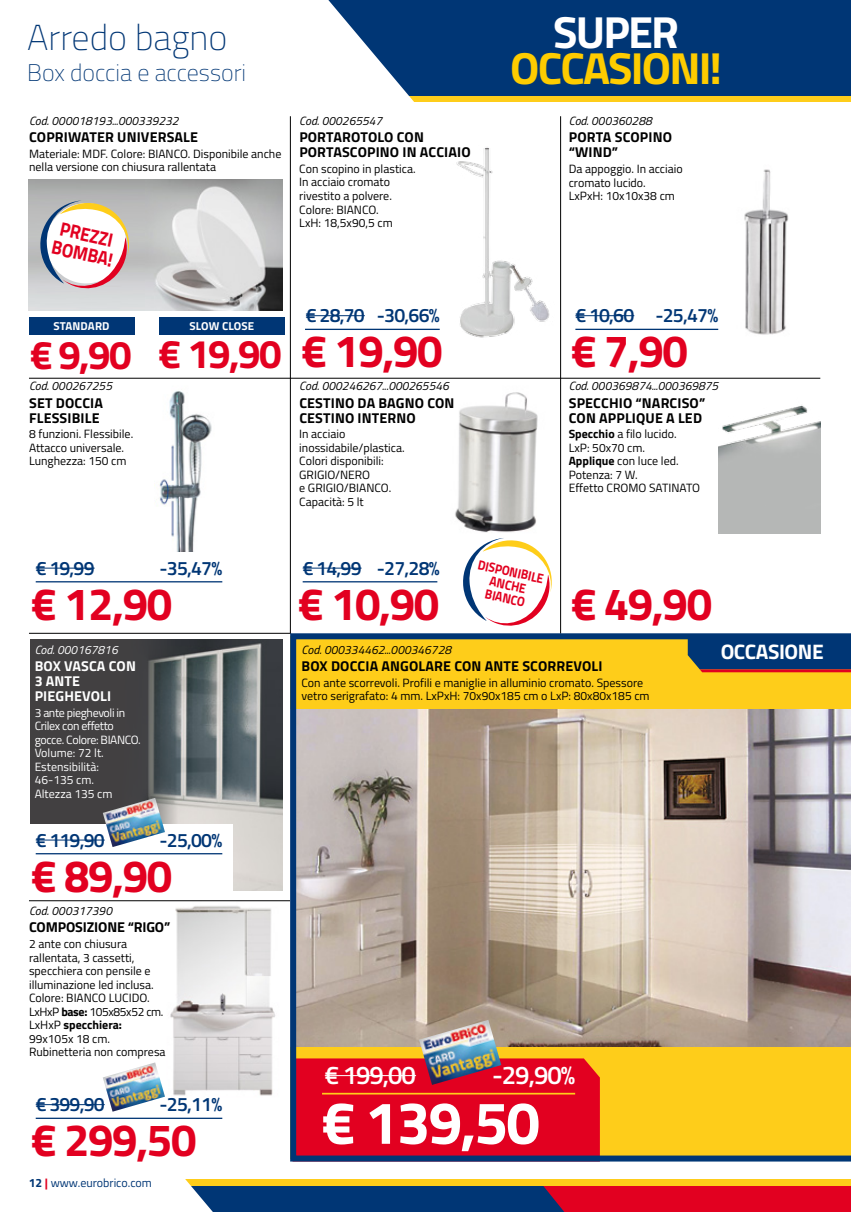
<style>
.page{position:relative;width:851px;height:1212px;background:#fff}
.page>*{position:absolute;margin:0;border:0;box-sizing:border-box;transform-origin:0 0}
.t1{font:700 60px "Titillium";color:#fff}
.t2{font:700 45.45px "Titillium";letter-spacing:-.03em;color:#e20020}
.t3{font:700 45px "Titillium";letter-spacing:-.04em;color:#fecc00}
.t4{font:700 45px "Titillium";letter-spacing:-.04em;color:#fff}
.t5{font:700 40.2px "Titillium";color:#e20020}
.t6{font:100 36px "Titillium";color:#003675}
.t7{font:600 25.65px "Titillium";letter-spacing:-.04em;color:#fff}
.t8{font:100 24px "Titillium";color:#003675}
.t9{font:700 21px "Titillium";letter-spacing:-.02em;color:#fff}
.t10{font:600 19.5px "Titillium";letter-spacing:-.04em;color:#003675}
.t11{font:700 19.5px/19.5px "Titillium";color:#e20020;scale:.9 1}
.t12{font:700 14.25px/15px "Titillium";letter-spacing:.01em;color:#000}
.t13{font:700 14.25px/15px "Titillium";letter-spacing:.01em;color:#fff}
.t14{font:700 14.25px "Titillium";letter-spacing:-.01em;color:#000}
.t15{font:700 13.5px/13.5px "Titillium";color:#e20020;text-align:center;scale:.9 1}
.t16{font:12px/13.5px "Titillium";color:#000}
.t17{font:italic 12px "Titillium";color:#000}
.t18{font:12px/13.5px "Titillium";letter-spacing:-.03em;color:#fff}
.t19{font:12px "Titillium";color:#003675}
.t20{font:italic 12px "Titillium";color:#fff}
.t21{font:700 11.4px "Titillium";letter-spacing:.01em;color:#fff}
.s1{font-weight:700}
.s2{font-weight:700;color:#e20020}
</style>
<div class="page">
<img style="left:408px;top:138px;width:169px;height:202px">
<img style="left:116px;top:901px;width:171px;height:195px">
<div style="left:30px;top:639px;width:252px;height:252px;background:#424041"></div>
<img style="left:148px;top:639px;width:134px;height:252px">
<div style="left:22px;top:824px;width:211px;height:73px;background:#fff"></div>
<img style="left:433px;top:377px;width:118px;height:156px">
<img style="left:154px;top:377px;width:64px;height:174px">
<div style="left:0;top:0;width:850px;height:99px;background:#003675"></div>
<div style="left:0;top:96px;width:850px;height:5px;background:#fecd1a"></div>
<svg style="left:0;top:0;width:416px;height:102px;background:#e4e9f0"></svg>
<div style="left:142px;top:1186px;width:708px;height:26px;background:#003675"></div>
<div style="left:543px;top:1186px;width:307px;height:26px;background:#e20020"></div>
<div style="left:142px;top:1180px;width:708px;height:6px;background:#fecd1a"></div>
<svg style="left:142px;top:1179px;width:71px;height:33px"></svg>
<hr style="left:29px;top:633px;width:262px;height:1px;background:#000">
<hr style="left:29px;top:378px;width:791px;height:1px;background:#000">
<hr style="left:29px;top:900px;width:262px;height:1px;background:#000">
<hr style="left:560px;top:116px;width:1px;height:518px;background:#000">
<hr style="left:290px;top:116px;width:1px;height:517px;background:#000">
<img style="left:145px;top:180px;width:137px;height:131px">
<img style="left:744px;top:169px;width:45px;height:166px">
<img style="left:718px;top:405px;width:102px;height:128px">
<hr style="left:36px;top:568px;width:59px;height:1px;background:#003675">
<hr style="left:36px;top:581px;width:186px;height:1px;background:#003675">
<hr style="left:36px;top:840px;width:69px;height:1px;background:#003675">
<hr style="left:36px;top:853px;width:186px;height:1px;background:#003675">
<img style="left:103px;top:798px;width:62px;height:49px">
<hr style="left:36px;top:1104px;width:69px;height:1px;background:#003675">
<hr style="left:36px;top:1117px;width:186px;height:2px;background:#003675">
<img style="left:103px;top:1062px;width:62px;height:50px">
<hr style="left:306px;top:315px;width:59px;height:1px;background:#003675">
<hr style="left:305px;top:329px;width:134px;height:1px;background:#003675">
<hr style="left:575px;top:315px;width:59px;height:1px;background:#003675">
<hr style="left:575px;top:329px;width:143px;height:1px;background:#003675">
<hr style="left:302px;top:568px;width:59px;height:1px;background:#003675">
<hr style="left:302px;top:581px;width:135px;height:1px;background:#003675">
<svg style="left:290px;top:633px;width:560px;height:528px;background:#c49e75"></svg>
<div style="left:29px;top:317px;width:105px;height:17px;background:#003675"></div>
<div style="left:159px;top:317px;width:125px;height:17px;background:#003675"></div>
<svg style="left:38px;top:200px;width:95px;height:93px"></svg>
<svg style="left:463px;top:538px;width:89px;height:88px"></svg>
<hr style="left:325px;top:1075px;width:91px;height:1px;background:#fff">
<hr style="left:322px;top:1093px;width:253px;height:1px;background:#fecd1a">
<img style="left:419px;top:1020px;width:82px;height:65px">
<h3 class="t6" style="left:27px;top:12px;width:202px">Arredo bagno</h3>
<h3 class="t8" style="left:27px;top:55px;width:220px">Box doccia e accessori</h3>
<p class="t17" style="left:29px;top:112px;width:151px">Cod. 000018193...000339232</p>
<p class="t12" style="left:29px;top:129px;width:170px">COPRIWATER UNIVERSALE</p>
<p class="t16" style="left:29px;top:146px;width:254px">Materiale: MDF. Colore: BIANCO. Disponibile anche nella versione con chiusura rallentata</p>
<h3 class="t11" style="left:58px;top:217px;width:71px;rotate:12deg">PREZZI<br>BOMBA!</h3>
<p class="t21" style="left:53px;top:317px;width:58px">STANDARD</p>
<p class="t21" style="left:189px;top:317px;width:66px">SLOW CLOSE</p>
<h3 class="t5" style="left:30px;top:323px;width:253px">€ 9,90 € 19,90</h3>
<p class="t17" style="left:29px;top:377px;width:84px">Cod. 000267255</p>
<p class="t12" style="left:29px;top:394px;width:75px">SET DOCCIA<br>FLESSIBILE</p>
<p class="t16" style="left:29px;top:427px;width:106px">8 funzioni. Flessibile.<br>Attacco universale.<br>Lunghezza: 150 cm</p>
<p class="t17" style="left:299px;top:112px;width:84px">Cod. 000265547</p>
<p class="t12" style="left:299px;top:129px;width:173px">PORTAROTOLO CON<br>PORTASCOPINO IN ACCIAIO</p>
<p class="t16" style="left:299px;top:161px;width:118px">Con scopino in plastica.<br>In acciaio cromato rivestito a polvere.<br>Colore: BIANCO.<br>LxH: 18,5x90,5 cm</p>
<h3 class="t10" style="left:306px;top:301px;width:135px">€ 28,70 -30,66%</h3>
<h2 class="t2" style="left:301px;top:317px;width:143px">€ 19,90</h2>
<p class="t17" style="left:299px;top:377px;width:151px">Cod. 000246267...000265546</p>
<p class="t12" style="left:299px;top:394px;width:157px">CESTINO DA BAGNO CON<br>CESTINO INTERNO</p>
<p class="t16" style="left:299px;top:427px;width:107px">In acciaio inossidabile/plastica.<br>Colori disponibili:<br>GRIGIO/NERO<br>e GRIGIO/BIANCO.<br>Capacità: 5 lt</p>
<h3 class="t4" style="left:553px;top:-2px;width:128px">SUPER</h3>
<h3 class="t3" style="left:510px;top:34px;width:213px">OCCASIONI!</h3>
<p class="t17" style="left:568px;top:112px;width:84px">Cod. 000360288</p>
<p class="t12" style="left:568px;top:129px;width:105px">PORTA SCOPINO “WIND”</p>
<p class="t16" style="left:568px;top:161px;width:115px">Da appoggio. In acciaio cromato lucido.<br>LxPxH: 10x10x38 cm</p>
<h3 class="t10" style="left:575px;top:301px;width:144px">€ 10,60 -25,47%</h3>
<h2 class="t2" style="left:571px;top:317px;width:118px">€ 7,90</h2>
<p class="t17" style="left:568px;top:377px;width:151px">Cod. 000369874...000369875</p>
<p class="t12" style="left:568px;top:394px;width:138px">SPECCHIO “NARCISO”<br>CON APPLIQUE A LED</p>
<p class="t16" style="left:568px;top:427px;width:133px"><span class="s1">Specchio</span> a filo lucido.<br>LxP: 50x70 cm.<br><span class="s1">Applique</span> con luce led.<br>Potenza: 7 W.<br>Effetto CROMO SATINATO</p>
<h3 class="t10" style="left:36px;top:553px;width:60px">€ 19,99</h3>
<h3 class="t10" style="left:159px;top:553px;width:64px">-35,47%</h3>
<h2 class="t2" style="left:31px;top:569px;width:143px">€ 12,90</h2>
<p class="t20" style="left:35px;top:641px;width:84px">Cod. 000167816</p>
<p class="t13" style="left:35px;top:658px;width:103px">BOX VASCA CON<br>3 ANTE<br>PIEGHEVOLI</p>
<p class="t18" style="left:35px;top:705px;width:108px">3 ante pieghevoli in<br>Crilex con effetto gocce. Colore: BIANCO.<br>Volume: 72 lt.<br>Estensibilità:<br>46-135 cm.<br>Altezza 135 cm</p>
<h3 class="t10" style="left:36px;top:825px;width:70px">€ 119,90</h3>
<h3 class="t10" style="left:159px;top:825px;width:64px">-25,00%</h3>
<h2 class="t2" style="left:31px;top:841px;width:143px">€ 89,90</h2>
<p class="t17" style="left:29px;top:902px;width:84px">Cod. 000317390</p>
<p class="t14" style="left:29px;top:916px;width:143px">COMPOSIZIONE “RIGO”</p>
<p class="t16" style="left:29px;top:936px;width:138px">2 ante con chiusura rallentata, 3 cassetti, specchiera con pensile e illuminazione led inclusa.<br>Colore: BIANCO LUCIDO.<br>LxHxP <span class="s1">base:</span> 105x85x52 cm.<br>LxHxP <span class="s1">specchiera:<br></span>99x105x 18 cm.<br>Rubinetteria non compresa</p>
<h3 class="t10" style="left:36px;top:1089px;width:70px">€ 399,90</h3>
<h3 class="t10" style="left:159px;top:1089px;width:64px">-25,11%</h3>
<h2 class="t2" style="left:31px;top:1105px;width:167px">€ 299,50</h2>
<p class="t19" style="left:29px;top:1173px;width:125px"><span class="s1">12</span> <span class="s2">|</span> www.eurobrico.com</p>
<p class="t15" style="left:479px;top:557px;width:76px;rotate:12deg">DISPONIBILE<br>ANCHE<br>BIANCO</p>
<h3 class="t10" style="left:302px;top:553px;width:138px">€ 14,99 -27,28%</h3>
<h2 class="t2" style="left:298px;top:569px;width:143px">€ 10,90</h2>
<h2 class="t2" style="left:571px;top:569px;width:143px">€ 49,90</h2>
<p class="t17" style="left:301px;top:641px;width:151px">Cod. 000334462...000346728</p>
<p class="t12" style="left:301px;top:658px;width:302px">BOX DOCCIA ANGOLARE CON ANTE SCORREVOLI</p>
<p class="t16" style="left:301px;top:675px;width:349px">Con ante scorrevoli. Profili e maniglie in alluminio cromato. Spessore vetro serigrafato: 4 mm. LxPxH: 70x90x185 cm o LxP: 80x80x185 cm</p>
<h3 class="t9" style="left:720px;top:635px;width:104px">OCCASIONE</h3>
<h3 class="t7" style="left:325px;top:1056px;width:93px">€ 199,00</h3>
<h3 class="t7" style="left:492px;top:1056px;width:84px">-29,90%</h3>
<h1 class="t1" style="left:321px;top:1077px;width:220px">€ 139,50</h1>
</div>
